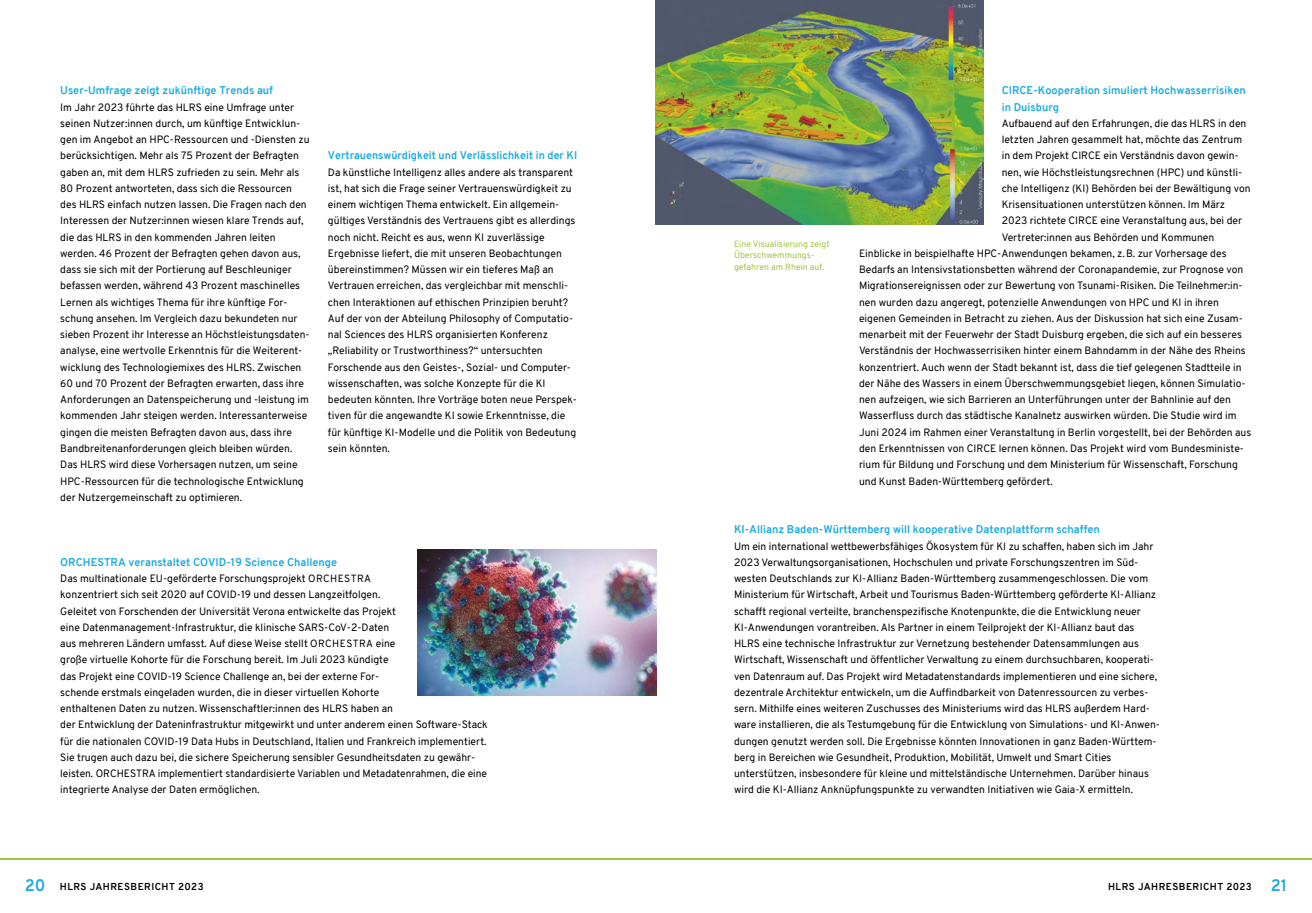
<style>
.page{position:relative;width:1312px;height:913px;background:#fff}
.page>*{position:absolute;margin:0;border:0;box-sizing:border-box;transform-origin:0 0}
.t1{font:700 11px/16.2px "Overpass";color:#1baae0}
.t2{font:10.38px/16.2px "Overpass";color:#000}
.t3{font:700 9.75px "Overpass";letter-spacing:.05em;color:#000}
.t4{font:8.75px/11.2px "Overpass";color:#9fc641}
.s1{font-size:10.12px}
.s2{font-size:16.25px;color:#1baae0}
</style>
<div class="page">
<hr style="left:0;top:858px;width:1311px;height:2px;background:#9fc641">
<img style="left:656px;top:4px;width:327px;height:220px">
<img style="left:417px;top:549px;width:239px;height:146px">
<p class="t1" style="left:60px;top:82px;width:214px">User-Umfrage zeigt zukünftige Trends auf</p>
<p class="t2" style="left:60px;top:99px;width:251px">Im Jahr 2023 führte das HLRS eine Umfrage unter seinen Nutzer:innen durch, um künftige Entwicklun&shy;gen im Angebot an HPC-Ressourcen und -Diensten zu berücksichtigen. Mehr als 75 Prozent der Befragten gaben an, mit dem HLRS zufrieden zu sein. Mehr als 80 Prozent antworteten, dass sich die Ressourcen des HLRS einfach nutzen lassen. Die Fragen nach den Interessen der Nutzer:innen wiesen klare Trends auf, die das HLRS in den kommenden Jahren leiten werden. 46 Prozent der Befragten gehen davon aus, dass sie sich mit der Portierung auf Beschleuniger befassen werden, während 43 Prozent maschinelles Lernen als wichtiges Thema für ihre künftige For&shy;schung ansehen. Im Vergleich dazu bekundeten nur sieben Prozent ihr Interesse an Höchstleistungsdaten&shy;analyse, eine wertvolle Erkenntnis für die Weiterent&shy;wicklung des Technologiemixes des HLRS. Zwischen 60 und 70 Prozent der Befragten erwarten, dass ihre Anforderungen an Datenspeicherung und -leistung im kommenden Jahr steigen werden. Interessanterweise gingen die meisten Befragten davon aus, dass ihre Bandbreitenanforderungen gleich bleiben würden.<br>Das HLRS wird diese Vorhersagen nutzen, um seine HPC-Ressourcen für die technologische Entwicklung der Nutzergemeinschaft zu optimieren.</p>
<p class="t1" style="left:328px;top:147px;width:251px">Vertrauenswürdigkeit und Verlässlichkeit in der KI</p>
<p class="t2" style="left:328px;top:164px;width:250px">Da künstliche Intelligenz alles andere als transparent ist, hat sich die Frage seiner Vertrauenswürdigkeit zu einem wichtigen Thema entwickelt. Ein allgemein&shy;gültiges Verständnis des Vertrauens gibt es allerdings noch nicht. Reicht es aus, wenn KI zuverlässige Ergebnisse liefert, die mit unseren Beobachtungen übereinstimmen? Müssen wir ein tieferes Maß an Vertrauen erreichen, das vergleichbar mit menschli&shy;chen Interaktionen auf ethischen Prinzipien beruht?<br>Auf der von der Abteilung Philosophy of Computatio&shy;nal Sciences des HLRS organisierten Konferenz „Reliability or Trustworthiness?“ untersuchten Forschende aus den Geistes-, Sozial- und Computer&shy;wissenschaften, was solche Konzepte für die KI bedeuten könnten. Ihre Vorträge boten neue Perspek&shy;tiven für die angewandte KI sowie Erkenntnisse, die für künftige KI-Modelle und die Politik von Bedeutung sein könnten.</p>
<p class="t1" style="left:60px;top:554px;width:278px">ORCHESTRA veranstaltet COVID-19 Science Challenge</p>
<p class="t2" style="left:60px;top:570px;width:429px">Das multinationale EU-geförderte Forschungsprojekt <span class="s1">ORCHESTRA<br></span>konzentriert sich seit 2020 auf COVID-19 und dessen Langzeitfolgen.<br>Geleitet von Forschenden der Universität Verona entwickelte das Projekt<br>eine Datenmanagement-Infrastruktur, die klinische SARS-CoV-2-Daten<br>aus mehreren Ländern umfasst. Auf diese Weise stellt <span class="s1">ORCHESTRA</span> eine<br>große virtuelle Kohorte für die Forschung bereit. Im Juli 2023 kündigte<br>das Projekt eine COVID-19 Science Challenge an, bei der externe For-<br>schende erstmals eingeladen wurden, die in dieser virtuellen Kohorte<br>enthaltenen Daten zu nutzen. Wissenschaftler:innen des HLRS haben an<br>der Entwicklung der Dateninfrastruktur mitgewirkt und unter anderem einen Software-Stack für die nationalen COVID-19 Data Hubs in Deutschland, Italien und Frankreich implementiert.<br>Sie trugen auch dazu bei, die sichere Speicherung sensibler Gesundheitsdaten zu gewähr&shy;leisten. ORCHESTRA implementiert standardisierte Variablen und Metadatenrahmen, die eine integrierte Analyse der Daten ermöglichen.</p>
<p class="t4" style="left:733px;top:238px;width:97px">Eine Visualisierung zeigt<br>Überschwemmungs&shy;gefahren am Rhein auf.</p>
<p class="t1" style="left:1001px;top:82px;width:246px">CIRCE-Kooperation simuliert Hochwasserrisiken in Duisburg</p>
<p class="t2" style="left:1001px;top:115px;width:246px">Aufbauend auf den Erfahrungen, die das HLRS in den</p>
<p class="t2" style="left:1001px;top:131px;width:242px">letzten Jahren gesammelt hat, möchte das Zentrum</p>
<p class="t2" style="left:1001px;top:148px;width:238px">in dem Projekt CIRCE ein Verständnis davon gewin-</p>
<p class="t2" style="left:1001px;top:164px;width:242px">nen, wie Höchstleistungsrechnen (HPC) und künstli-</p>
<p class="t2" style="left:1001px;top:180px;width:250px">che Intelligenz (KI) Behörden bei der Bewältigung von</p>
<p class="t2" style="left:1001px;top:196px;width:225px">Krisensituationen unterstützen können. Im März</p>
<p class="t2" style="left:1001px;top:213px;width:242px">2023 richtete CIRCE eine Veranstaltung aus, bei der</p>
<p class="t2" style="left:1001px;top:229px;width:214px">Vertreter:innen aus Behörden und Kommunen</p>
<p class="t2" style="left:858px;top:245px;width:369px">Einblicke in beispielhafte HPC-Anwendungen bekamen, z.B. zur Vorhersage des</p>
<p class="t2" style="left:858px;top:261px;width:386px">Bedarfs an Intensivstationsbetten während der Coronapandemie, zur Prognose von</p>
<p class="t2" style="left:858px;top:278px;width:385px">Migrationsereignissen oder zur Bewertung von Tsunami-Risiken. Die Teilnehmer:in-</p>
<p class="t2" style="left:858px;top:294px;width:361px">nen wurden dazu angeregt, potenzielle Anwendungen von HPC und KI in ihren</p>
<p class="t2" style="left:858px;top:310px;width:385px">eigenen Gemeinden in Betracht zu ziehen. Aus der Diskussion hat sich eine Zusam-</p>
<p class="t2" style="left:858px;top:326px;width:384px">menarbeit mit der Feuerwehr der Stadt Duisburg ergeben, die sich auf ein besseres</p>
<p class="t2" style="left:858px;top:343px;width:388px">Verständnis der Hochwasserrisiken hinter einem Bahndamm in der Nähe des Rheins</p>
<p class="t2" style="left:858px;top:359px;width:384px">konzentriert. Auch wenn der Stadt bekannt ist, dass die tief gelegenen Stadtteile in</p>
<p class="t2" style="left:858px;top:375px;width:388px">der Nähe des Wassers in einem Überschwemmungsgebiet liegen, können Simulatio-</p>
<p class="t2" style="left:858px;top:391px;width:373px">nen aufzeigen, wie sich Barrieren an Unterführungen unter der Bahnlinie auf den</p>
<p class="t2" style="left:858px;top:408px;width:379px">Wasserfluss durch das städtische Kanalnetz auswirken würden. Die Studie wird im</p>
<p class="t2" style="left:858px;top:424px;width:393px">Juni 2024 im Rahmen einer Veranstaltung in Berlin vorgestellt, bei der Behörden aus</p>
<p class="t2" style="left:858px;top:440px;width:386px">den Erkenntnissen von CIRCE lernen können. Das Projekt wird vom Bundesministe-</p>
<p class="t2" style="left:858px;top:456px;width:380px">rium für Bildung und Forschung und dem Ministerium für Wissenschaft, Forschung</p>
<p class="t2" style="left:858px;top:473px;width:195px">und Kunst Baden-Württemberg gefördert.</p>
<p class="t1" style="left:733px;top:521px;width:367px">KI-Allianz Baden-Württemberg will kooperative Datenplattform schaffen</p>
<p class="t2" style="left:733px;top:538px;width:427px">Um ein international wettbewerbsfähiges Ökosystem für KI zu schaffen, haben sich im Jahr 2023 Verwaltungsorganisationen, Hochschulen und private Forschungszentren im Süd&shy;westen Deutschlands zur KI-Allianz Baden-Württemberg zusammengeschlossen. Die vom Ministerium für Wirtschaft, Arbeit und Tourismus Baden-Württemberg geförderte KI-Allianz schafft regional verteilte, branchenspezifische Knotenpunkte, die die Entwicklung neuer KI-Anwendungen vorantreiben. Als Partner in einem Teilprojekt der KI-Allianz baut das HLRS eine technische Infrastruktur zur Vernetzung bestehender Datensammlungen aus Wirtschaft, Wissenschaft und öffentlicher Verwaltung zu einem durchsuchbaren, kooperati&shy;ven Datenraum auf. Das Projekt wird Metadatenstandards implementieren und eine sichere, dezentrale Architektur entwickeln, um die Auffindbarkeit von Datenressourcen zu verbes&shy;sern. Mithilfe eines weiteren Zuschusses des Ministeriums wird das HLRS außerdem Hard&shy;ware installieren, die als Testumgebung für die Entwicklung von Simulations- und KI-Anwen&shy;dungen genutzt werden soll. Die Ergebnisse könnten Innovationen in ganz Baden-Württem&shy;berg in Bereichen wie Gesundheit, Produktion, Mobilität, Umwelt und Smart Cities unterstützen, insbesondere für kleine und mittelständische Unternehmen. Darüber hinaus wird die KI-Allianz Anknüpfungspunkte zu verwandten Initiativen wie Gaia-X ermitteln.</p>
<p class="t3" style="left:25px;top:879px;width:180px"><span class="s2">20</span> HLRS JAHRESBERICHT 2023</p>
<p class="t3" style="left:1107px;top:879px;width:181px">HLRS JAHRESBERICHT 2023 <span class="s2">21</span></p>
</div>
